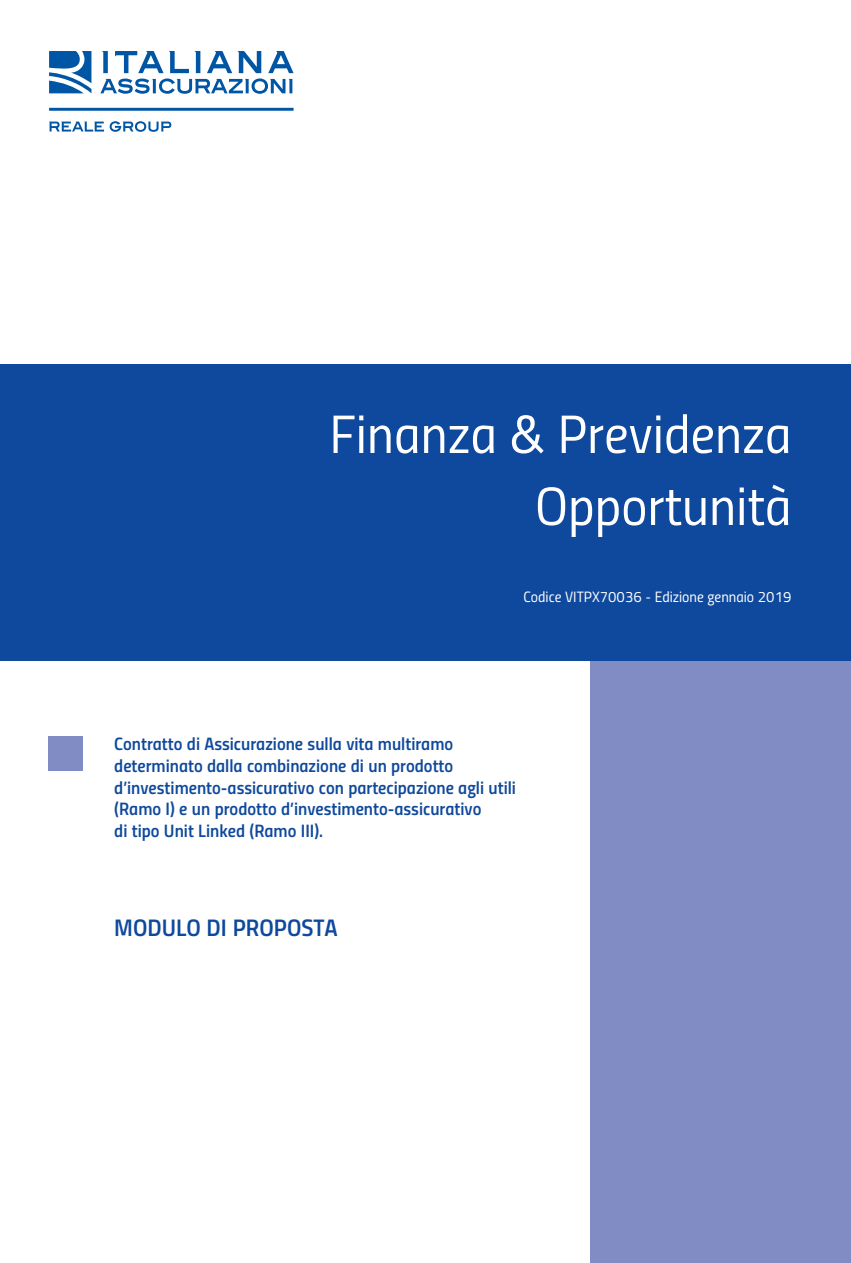
<style>
.page{position:relative;width:851px;height:1263px;background:#fff}
.page>*{position:absolute;margin:0;border:0;box-sizing:border-box;transform-origin:0 0}
.t1{font:54px/72px "Titillium Regular Upright";color:#fff;text-align:right}
.t2{font:24px "Titillium Semibold Upright";color:#0f499d}
.t3{font:18px/21.6px "Titillium Semibold Upright";color:#0f499d}
.t4{font:15px "Titillium Regular Upright";color:#fff}
</style>
<div class="page">
<div style="left:590px;top:661px;width:260px;height:602px;background:#828cc4"></div>
<div style="left:0;top:365px;width:850px;height:296px;background:#0f499d"></div>
<div style="left:49px;top:736px;width:34px;height:34px;background:#828cc4"></div>
<svg style="left:49px;top:51px;width:42px;height:42px"></svg>
<svg style="left:100px;top:51px;width:193px;height:43px"></svg>
<hr style="left:49px;top:108px;width:244px;height:3px;background:#0155a5">
<svg style="left:49px;top:121px;width:122px;height:11px"></svg>
<h1 class="t1" style="left:329px;top:404px;width:463px">Finanza &amp; Previdenza<br>Opportunità</h1>
<p class="t4" style="left:523px;top:591px;width:269px">Codice VITPX70036 - Edizione gennaio 2019</p>
<p class="t3" style="left:114px;top:735px;width:403px">Contratto di Assicurazione sulla vita multiramo determinato dalla combinazione di un prodotto d’investimento-assicurativo con partecipazione agli utili (Ramo I) e un prodotto d’investimento-assicurativo<br>di tipo Unit Linked (Ramo III).</p>
<h2 class="t2" style="left:114px;top:919px;width:225px">MODULO DI PROPOSTA</h2>
</div>
